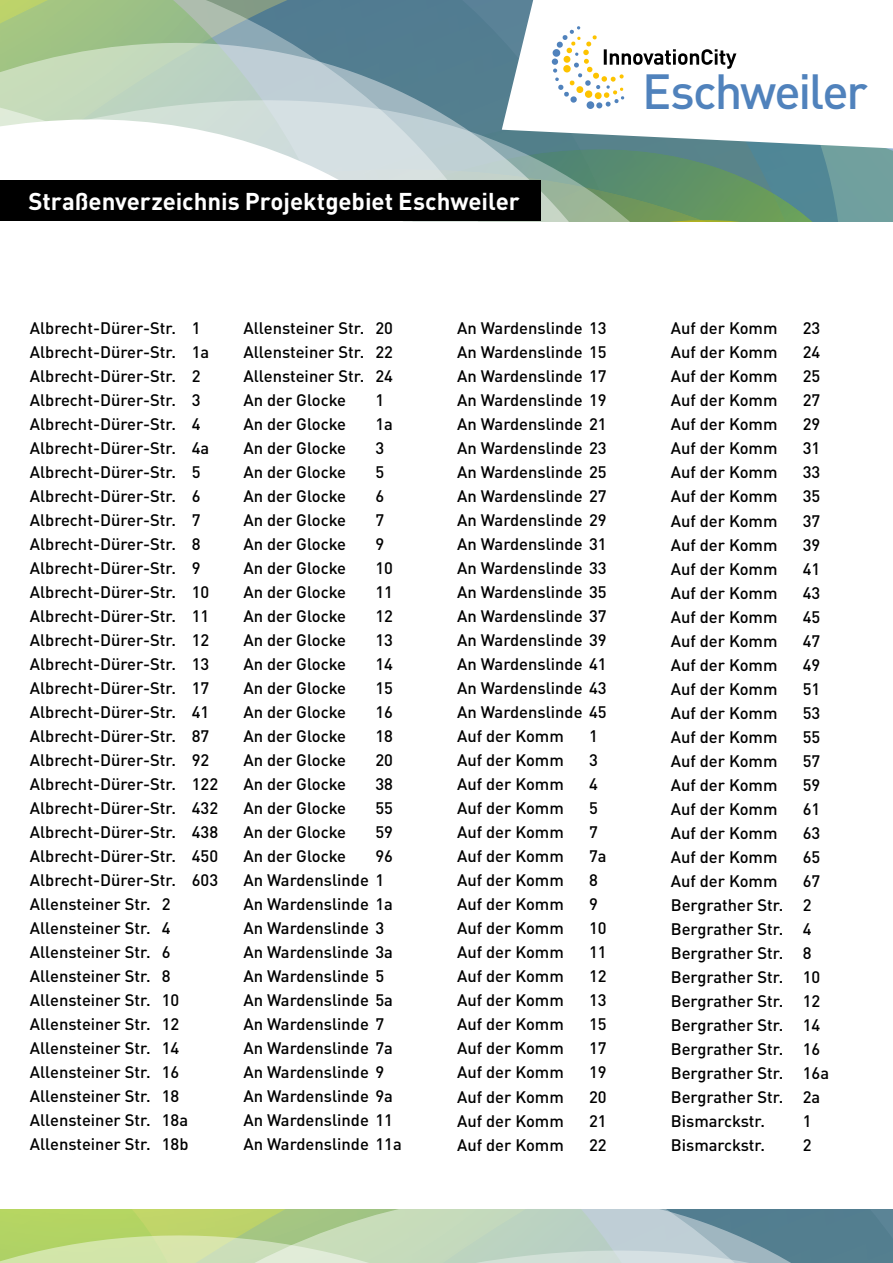
<style>
.page{position:relative;width:893px;height:1263px;background:#fff}
.page>*{position:absolute;margin:0;border:0;box-sizing:border-box;transform-origin:0 0}
.t1{font:500 48.75px "DINOT";letter-spacing:-.045em;color:#5082bc}
.t2{font:700 24px "DINOT";letter-spacing:-.005em;color:#fff}
.t3{font:500 16.5px/24px "DINOT";color:#000}
</style>
<div class="page">
<svg style="left:0;top:1209px;width:893px;height:54px;background:#acc6a4"></svg>
<svg style="left:870px;top:169px;width:23px;height:52px"></svg>
<svg style="left:788px;top:148px;width:82px;height:73px;background:#609397"></svg>
<svg style="left:706px;top:148px;width:82px;height:73px;background:#5e9074"></svg>
<svg style="left:0;top:109px;width:706px;height:112px"></svg>
<svg style="left:502px;top:109px;width:380px;height:39px"></svg>
<div style="left:0;top:181px;width:540px;height:40px;background:#000"></div>
<svg style="left:0;top:0;width:737px;height:109px"></svg>
<h2 class="t2" style="left:28px;top:185px;width:493px">Straßenverzeichnis Projektgebiet Eschweiler</h2>
<h1 class="t1" style="left:642px;top:60px;width:227px">Eschweiler</h1>
<p class="t3" style="left:30px;top:315px;width:190px">Albrecht-Dürer-Str. 1<br>Albrecht-Dürer-Str. 1a<br>Albrecht-Dürer-Str. 2<br>Albrecht-Dürer-Str. 3<br>Albrecht-Dürer-Str. 4<br>Albrecht-Dürer-Str. 4a<br>Albrecht-Dürer-Str. 5<br>Albrecht-Dürer-Str. 6<br>Albrecht-Dürer-Str. 7<br>Albrecht-Dürer-Str. 8<br>Albrecht-Dürer-Str. 9<br>Albrecht-Dürer-Str. 10<br>Albrecht-Dürer-Str. 11<br>Albrecht-Dürer-Str. 12<br>Albrecht-Dürer-Str. 13<br>Albrecht-Dürer-Str. 17<br>Albrecht-Dürer-Str. 41<br>Albrecht-Dürer-Str. 87<br>Albrecht-Dürer-Str. 92<br>Albrecht-Dürer-Str. 122<br>Albrecht-Dürer-Str. 432<br>Albrecht-Dürer-Str. 438<br>Albrecht-Dürer-Str. 450<br>Albrecht-Dürer-Str. 603<br>Allensteiner Str. 2<br>Allensteiner Str. 4<br>Allensteiner Str. 6<br>Allensteiner Str. 8<br>Allensteiner Str. 10<br>Allensteiner Str. 12<br>Allensteiner Str. 14<br>Allensteiner Str. 16<br>Allensteiner Str. 18<br>Allensteiner Str. 18a<br>Allensteiner Str. 18b</p>
<p class="t3" style="left:243px;top:316px;width:151px;text-align:justify">Allensteiner Str. 20<br>Allensteiner Str. 22<br>Allensteiner Str. 24<br>An der Glocke</p>
<p class="t3" style="left:375px;top:388px;width:10px">1</p>
<p class="t3" style="left:243px;top:412px;width:104px">An der Glocke</p>
<p class="t3" style="left:375px;top:412px;width:19px">1a</p>
<p class="t3" style="left:243px;top:436px;width:104px">An der Glocke</p>
<p class="t3" style="left:375px;top:436px;width:10px">3</p>
<p class="t3" style="left:243px;top:460px;width:104px">An der Glocke</p>
<p class="t3" style="left:375px;top:460px;width:10px">5</p>
<p class="t3" style="left:243px;top:484px;width:104px">An der Glocke</p>
<p class="t3" style="left:375px;top:484px;width:10px">6</p>
<p class="t3" style="left:243px;top:508px;width:104px">An der Glocke</p>
<p class="t3" style="left:375px;top:508px;width:10px">7</p>
<p class="t3" style="left:243px;top:532px;width:104px">An der Glocke</p>
<p class="t3" style="left:375px;top:532px;width:10px">9</p>
<p class="t3" style="left:243px;top:556px;width:104px">An der Glocke</p>
<p class="t3" style="left:375px;top:556px;width:19px">10</p>
<p class="t3" style="left:243px;top:580px;width:104px">An der Glocke</p>
<p class="t3" style="left:375px;top:580px;width:19px">11</p>
<p class="t3" style="left:243px;top:604px;width:104px">An der Glocke</p>
<p class="t3" style="left:375px;top:604px;width:19px">12</p>
<p class="t3" style="left:243px;top:628px;width:104px">An der Glocke</p>
<p class="t3" style="left:375px;top:628px;width:19px">13</p>
<p class="t3" style="left:243px;top:652px;width:104px">An der Glocke</p>
<p class="t3" style="left:375px;top:652px;width:19px">14</p>
<p class="t3" style="left:243px;top:676px;width:104px">An der Glocke</p>
<p class="t3" style="left:375px;top:676px;width:19px">15</p>
<p class="t3" style="left:243px;top:700px;width:104px">An der Glocke</p>
<p class="t3" style="left:375px;top:700px;width:19px">16</p>
<p class="t3" style="left:243px;top:724px;width:104px">An der Glocke</p>
<p class="t3" style="left:375px;top:724px;width:19px">18</p>
<p class="t3" style="left:243px;top:748px;width:104px">An der Glocke</p>
<p class="t3" style="left:375px;top:748px;width:19px">20</p>
<p class="t3" style="left:243px;top:772px;width:104px">An der Glocke</p>
<p class="t3" style="left:375px;top:772px;width:19px">38</p>
<p class="t3" style="left:243px;top:796px;width:104px">An der Glocke</p>
<p class="t3" style="left:375px;top:796px;width:19px">55</p>
<p class="t3" style="left:243px;top:820px;width:104px">An der Glocke</p>
<p class="t3" style="left:375px;top:820px;width:19px">59</p>
<p class="t3" style="left:243px;top:844px;width:104px">An der Glocke</p>
<p class="t3" style="left:243px;top:844px;width:160px;text-indent:132px">96<br>An Wardenslinde 1<br>An Wardenslinde 1a<br>An Wardenslinde 3<br>An Wardenslinde 3a<br>An Wardenslinde 5<br>An Wardenslinde 5a<br>An Wardenslinde 7<br>An Wardenslinde 7a<br>An Wardenslinde 9<br>An Wardenslinde 9a<br>An Wardenslinde 11<br>An Wardenslinde 11a</p>
<p class="t3" style="left:457px;top:316px;width:151px;text-align:justify">An Wardenslinde 13<br>An Wardenslinde 15<br>An Wardenslinde 17<br>An Wardenslinde 19<br>An Wardenslinde 21<br>An Wardenslinde 23<br>An Wardenslinde 25<br>An Wardenslinde 27<br>An Wardenslinde 29<br>An Wardenslinde 31<br>An Wardenslinde 33<br>An Wardenslinde 35<br>An Wardenslinde 37<br>An Wardenslinde 39<br>An Wardenslinde 41<br>An Wardenslinde 43<br>An Wardenslinde 45<br>Auf der Komm</p>
<p class="t3" style="left:589px;top:724px;width:10px">1</p>
<p class="t3" style="left:457px;top:748px;width:108px">Auf der Komm</p>
<p class="t3" style="left:589px;top:748px;width:10px">3</p>
<p class="t3" style="left:457px;top:772px;width:108px">Auf der Komm</p>
<p class="t3" style="left:589px;top:772px;width:10px">4</p>
<p class="t3" style="left:457px;top:796px;width:108px">Auf der Komm</p>
<p class="t3" style="left:589px;top:796px;width:10px">5</p>
<p class="t3" style="left:457px;top:820px;width:108px">Auf der Komm</p>
<p class="t3" style="left:589px;top:820px;width:10px">7</p>
<p class="t3" style="left:457px;top:844px;width:108px">Auf der Komm</p>
<p class="t3" style="left:589px;top:844px;width:19px">7a</p>
<p class="t3" style="left:457px;top:868px;width:108px">Auf der Komm</p>
<p class="t3" style="left:589px;top:868px;width:10px">8</p>
<p class="t3" style="left:457px;top:892px;width:108px">Auf der Komm</p>
<p class="t3" style="left:589px;top:892px;width:10px">9</p>
<p class="t3" style="left:457px;top:916px;width:108px">Auf der Komm</p>
<p class="t3" style="left:589px;top:916px;width:19px">10</p>
<p class="t3" style="left:457px;top:940px;width:108px">Auf der Komm</p>
<p class="t3" style="left:589px;top:940px;width:19px">11</p>
<p class="t3" style="left:457px;top:964px;width:108px">Auf der Komm</p>
<p class="t3" style="left:589px;top:964px;width:19px">12</p>
<p class="t3" style="left:457px;top:988px;width:108px">Auf der Komm</p>
<p class="t3" style="left:589px;top:988px;width:19px">13</p>
<p class="t3" style="left:457px;top:1012px;width:108px">Auf der Komm</p>
<p class="t3" style="left:589px;top:1012px;width:19px">15</p>
<p class="t3" style="left:457px;top:1036px;width:108px">Auf der Komm</p>
<p class="t3" style="left:589px;top:1036px;width:19px">17</p>
<p class="t3" style="left:457px;top:1060px;width:108px">Auf der Komm</p>
<p class="t3" style="left:589px;top:1060px;width:19px">19</p>
<p class="t3" style="left:457px;top:1084px;width:108px">Auf der Komm</p>
<p class="t3" style="left:589px;top:1084px;width:19px">20</p>
<p class="t3" style="left:457px;top:1108px;width:108px">Auf der Komm</p>
<p class="t3" style="left:589px;top:1108px;width:19px">21</p>
<p class="t3" style="left:457px;top:1132px;width:108px">Auf der Komm</p>
<p class="t3" style="left:589px;top:1132px;width:19px">22</p>
<p class="t3" style="left:671px;top:316px;width:108px">Auf der Komm</p>
<p class="t3" style="left:803px;top:316px;width:19px">23</p>
<p class="t3" style="left:671px;top:340px;width:108px">Auf der Komm</p>
<p class="t3" style="left:803px;top:340px;width:19px">24</p>
<p class="t3" style="left:671px;top:364px;width:108px">Auf der Komm</p>
<p class="t3" style="left:803px;top:364px;width:19px">25</p>
<p class="t3" style="left:671px;top:388px;width:108px">Auf der Komm</p>
<p class="t3" style="left:803px;top:388px;width:19px">27</p>
<p class="t3" style="left:671px;top:412px;width:108px">Auf der Komm</p>
<p class="t3" style="left:803px;top:412px;width:19px">29</p>
<p class="t3" style="left:671px;top:436px;width:108px">Auf der Komm</p>
<p class="t3" style="left:803px;top:436px;width:19px">31</p>
<p class="t3" style="left:671px;top:460px;width:108px">Auf der Komm</p>
<p class="t3" style="left:803px;top:460px;width:19px">33</p>
<p class="t3" style="left:671px;top:484px;width:108px">Auf der Komm</p>
<p class="t3" style="left:803px;top:484px;width:19px">35</p>
<p class="t3" style="left:671px;top:508px;width:108px">Auf der Komm</p>
<p class="t3" style="left:803px;top:508px;width:19px">37</p>
<p class="t3" style="left:671px;top:532px;width:108px">Auf der Komm</p>
<p class="t3" style="left:803px;top:532px;width:19px">39</p>
<p class="t3" style="left:671px;top:556px;width:108px">Auf der Komm</p>
<p class="t3" style="left:803px;top:556px;width:19px">41</p>
<p class="t3" style="left:671px;top:580px;width:108px">Auf der Komm</p>
<p class="t3" style="left:803px;top:580px;width:19px">43</p>
<p class="t3" style="left:671px;top:604px;width:108px">Auf der Komm</p>
<p class="t3" style="left:803px;top:604px;width:19px">45</p>
<p class="t3" style="left:671px;top:628px;width:108px">Auf der Komm</p>
<p class="t3" style="left:803px;top:628px;width:19px">47</p>
<p class="t3" style="left:671px;top:652px;width:108px">Auf der Komm</p>
<p class="t3" style="left:803px;top:652px;width:19px">49</p>
<p class="t3" style="left:671px;top:676px;width:108px">Auf der Komm</p>
<p class="t3" style="left:803px;top:676px;width:19px">51</p>
<p class="t3" style="left:671px;top:700px;width:108px">Auf der Komm</p>
<p class="t3" style="left:803px;top:700px;width:19px">53</p>
<p class="t3" style="left:671px;top:724px;width:108px">Auf der Komm</p>
<p class="t3" style="left:803px;top:724px;width:19px">55</p>
<p class="t3" style="left:671px;top:748px;width:108px">Auf der Komm</p>
<p class="t3" style="left:803px;top:748px;width:19px">57</p>
<p class="t3" style="left:671px;top:772px;width:108px">Auf der Komm</p>
<p class="t3" style="left:803px;top:772px;width:19px">59</p>
<p class="t3" style="left:671px;top:796px;width:108px">Auf der Komm</p>
<p class="t3" style="left:803px;top:796px;width:19px">61</p>
<p class="t3" style="left:671px;top:820px;width:108px">Auf der Komm</p>
<p class="t3" style="left:803px;top:820px;width:19px">63</p>
<p class="t3" style="left:671px;top:844px;width:108px">Auf der Komm</p>
<p class="t3" style="left:803px;top:844px;width:19px">65</p>
<p class="t3" style="left:671px;top:868px;width:108px">Auf der Komm</p>
<p class="t3" style="left:671px;top:868px;width:160px;text-indent:132px">67<br>Bergrather Str. 2<br>Bergrather Str. 4<br>Bergrather Str. 8<br>Bergrather Str. 10<br>Bergrather Str. 12<br>Bergrather Str. 14<br>Bergrather Str. 16<br>Bergrather Str. 16a<br>Bergrather Str. 2a<br>Bismarckstr.</p>
<p class="t3" style="left:803px;top:1108px;width:10px">1</p>
<p class="t3" style="left:671px;top:1132px;width:96px">Bismarckstr.</p>
<p class="t3" style="left:803px;top:1132px;width:10px">2</p>
</div>
